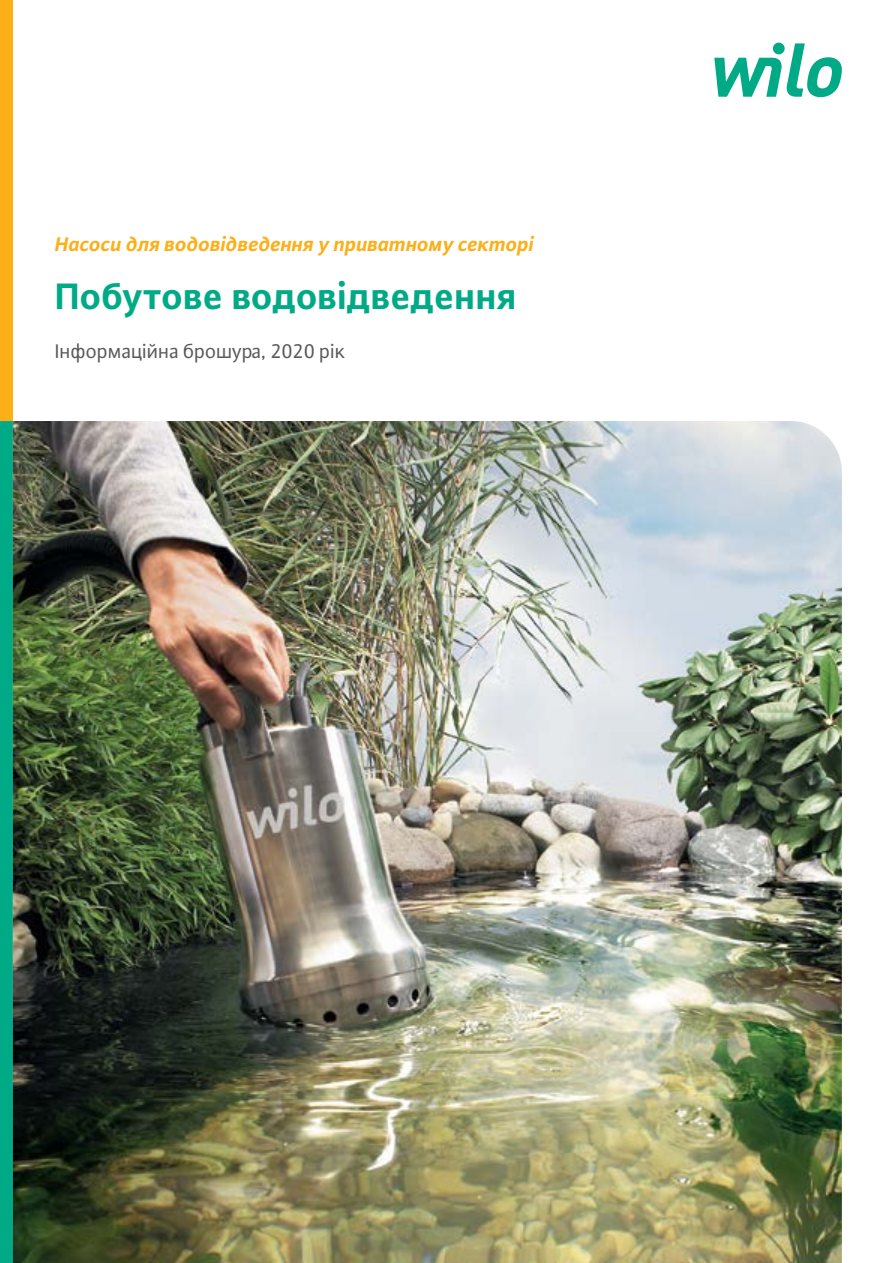
<style>
.page{position:relative;width:893px;height:1263px;background:#fff}
.page>*{position:absolute;margin:0;border:0;box-sizing:border-box;transform-origin:0 0}
.t1{font:700 39px "WILO Plus FM";color:#00aa87}
.t2{font:italic 700 21px "WILO Plus FM";letter-spacing:-.01em;color:#fcaf17}
.t3{font:21px "WILO Plus FM";letter-spacing:-.01em;color:#58595b}
</style>
<div class="page">
<img style="left:13px;top:42px;width:829px;height:1221px">
<svg style="left:714px;top:43px;width:128px;height:54px"></svg>
<div style="left:773px;top:43px;width:12px;height:11px;background:#00aa87;border-radius:50%"></div>
<div style="left:0;top:0;width:13px;height:421px;background:#fcaf17"></div>
<svg style="left:0;top:421px;width:13px;height:842px;background:#02a986"></svg>
<p class="t2" style="left:55px;top:230px;width:480px">Насоси для водовідведення у приватному секторі</p>
<h1 class="t1" style="left:55px;top:269px;width:463px">Побутове водовідведення</h1>
<p class="t3" style="left:55px;top:337px;width:292px">Інформаційна брошура, 2020 рік</p>
</div>
